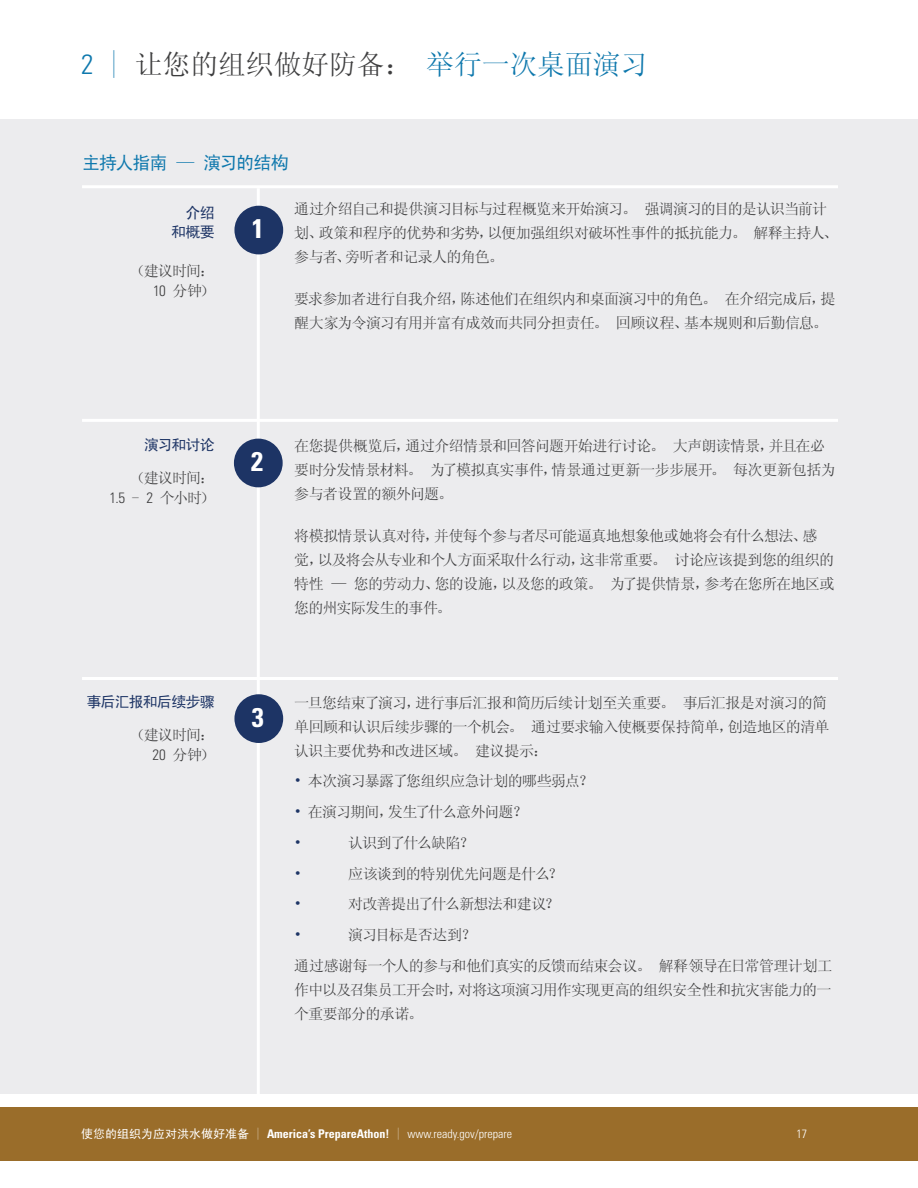
<style>
.page{position:relative;width:918px;height:1188px;background:#fff}
.page>*{position:absolute;margin:0;border:0;box-sizing:border-box;transform-origin:0 0}
.t1{font:27.75px "Sim Sun";color:#3e3e3f}
.t2{font:700 condensed 27px "Univers LT Std";color:#fff}
._2_Subhead{font:18px "Sim Hei";letter-spacing:-.055em;color:#0e78ad}
.t3{font:15px/24px "Sim Sun";letter-spacing:-.04em;color:#3e3e3f}
.t4{font:15px/19.5px "Sim Hei";letter-spacing:-.055em;color:#1d3465;text-align:right}
.t5{font:15px/30.8px "Sim Sun";letter-spacing:-.06em;color:#3e3e3f}
.t6{font:15px "Sim Sun";letter-spacing:-.07em;color:#3e3e3f}
.t7{font:15px "Sim Sun";color:#1d3465}
.t8{font:700 condensed 12px "Univers LT Std";color:#fff}
.t9{font:300 condensed 12px "Univers LT Std";color:#fff}
.s1{font-family:"Univers LT Std";font-weight:300;font-stretch:condensed;color:#0e78ad}
.s2{color:#0e78ad}
.s3{font-family:"Univers LT Std";font-weight:300;font-stretch:condensed}
.s4{color:#1d3465}
.s5{font-family:"Sim Hei";font-weight:400;font-stretch:normal}
.s6{font-family:"Sim Sun";font-weight:400;font-stretch:normal}
.s7{font-weight:300}
</style>
<div class="page">
<div style="left:0;top:1107px;width:918px;height:54px;background:#9a6d2a"></div>
<div style="left:0;top:119px;width:918px;height:975px;background:#ececee"></div>
<hr style="left:82px;top:185px;width:756px;height:3px;background:#fff">
<hr style="left:82px;top:419px;width:756px;height:3px;background:#fff">
<hr style="left:82px;top:677px;width:756px;height:3px;background:#fff">
<hr style="left:257px;top:188px;width:3px;height:914px;background:#fff">
<div style="left:236px;top:207px;width:46px;height:46px;background:#1d3465;border-radius:50%"></div>
<div style="left:234px;top:206px;width:49px;height:48px;border:3px solid #1d3465;border-radius:50%"></div>
<div style="left:235px;top:440px;width:46px;height:46px;background:#1d3465;border-radius:50%"></div>
<div style="left:234px;top:439px;width:49px;height:48px;border:3px solid #1d3465;border-radius:50%"></div>
<div style="left:236px;top:696px;width:46px;height:46px;background:#1d3465;border-radius:50%"></div>
<div style="left:234px;top:694px;width:49px;height:49px;border:3px solid #1d3465;border-radius:50%"></div>
<p class="t1" style="left:81px;top:50px;width:569px"><span class="s1">2</span> <span class="s2">|</span> 让您的组织做好防备： <span class="s2">举行一次桌面演习</span></p>
<p class="_2_Subhead" style="left:82px;top:153px;width:208px">主持人指南 — 演习的结构</p>
<p class="t4" style="left:171px;top:203px;width:45px">介绍和概要</p>
<p class="t3" style="left:130px;top:261px;width:86px;line-height:19.5px;text-align:right">（建议时间：<br><span class="s3">10</span> 分钟）</p>
<p class="t2" style="left:252px;top:212px;width:13px">1</p>
<p class="t3" style="left:294px;top:197px;width:545px">通过介绍自己和提供演习目标与过程概览来开始演习。 强调演习的目的是认识当前计划、政策和程序的优势和劣势，以便加强组织对破坏性事件的抵抗能力。 解释主持人、参与者、旁听者和记录人的角色。</p>
<p class="t3" style="left:294px;top:287px;width:543px">要求参加者进行自我介绍，陈述他们在组织内和桌面演习中的角色。 在介绍完成后，提醒大家为令演习有用并富有成效而共同分担责任。 回顾议程、基本规则和后勤信息。</p>
<p class="t4" style="left:144px;top:435px;width:72px">演习和讨论</p>
<p class="t3" style="left:110px;top:468px;width:107px;line-height:19.5px;text-align:right">（建议时间：<br><span class="s3">1.5</span> - <span class="s3">2</span> 个小时）</p>
<p class="t4" style="left:87px;top:692px;width:130px">事后汇报和后续步骤</p>
<p class="t3" style="left:130px;top:725px;width:86px;line-height:19.5px;text-align:right">（建议时间：<br><span class="s3">20</span> 分钟）</p>
<p class="t2" style="left:251px;top:445px;width:13px">2</p>
<p class="t3" style="left:294px;top:433px;width:543px">在您提供概览后，通过介绍情景和回答问题开始进行讨论。 大声朗读情景，并且在必要时分发情景材料。 为了模拟真实事件，情景通过更新一步步展开。 每次更新包括为参与者设置的额外问题。</p>
<p class="t3" style="left:294px;top:523px;width:542px">将模拟情景认真对待，并使每个参与者尽可能逼真地想象他或她将会有什么想法、感觉，以及将会从专业和个人方面采取什么行动，这非常重要。 讨论应该提到您的组织的特性 — 您的劳动力、您的设施，以及您的政策。 为了提供情景，参考在您所在地区或您的州实际发生的事件。</p>
<p class="t2" style="left:252px;top:701px;width:13px">3</p>
<p class="t3" style="left:294px;top:690px;width:537px">一旦您结束了演习，进行事后汇报和简历后续计划至关重要。 事后汇报是对演习的简单回顾和认识后续步骤的一个机会。 通过要求输入使概要保持简单，创造地区的清单认识主要优势和改进区域。 建议提示：</p>
<p class="t3" style="left:294px;top:769px;width:301px"><span class="s4">•</span> 本次演习暴露了您组织应急计划的哪些弱点？</p>
<p class="t5" style="left:294px;top:796px;width:235px"><span class="s4">•</span> 在演习期间，发生了什么意外问题？<span class="s4">•</span></p>
<p class="t6" style="left:348px;top:835px;width:127px">认识到了什么缺陷？</p>
<p class="t7" style="left:294px;top:866px;width:9px">•</p>
<p class="t3" style="left:348px;top:861px;width:216px">应该谈到的特别优先问题是什么？</p>
<p class="t7" style="left:294px;top:897px;width:9px">•</p>
<p class="t3" style="left:348px;top:892px;width:213px">对改善提出了什么新想法和建议？</p>
<p class="t7" style="left:294px;top:927px;width:9px">•</p>
<p class="t3" style="left:294px;top:919px;width:540px;line-height:30.8px;text-indent:54px">演习目标是否达到？<br>通过感谢每一个人的参与和他们真实的反馈而结束会议。 解释领导在日常管理计划工</p>
<p class="t3" style="left:294px;top:977px;width:539px">作中以及召集员工开会时，对将这项演习用作实现更高的组织安全性和抗灾害能力的一个重要部分的承诺。</p>
<p class="t8" style="left:81px;top:1127px;width:433px"><span class="s5">使您的组织为应对洪水做好准备</span> <span class="s6">|</span> America’s PrepareAthon! <span class="s6">|</span> <span class="s7">www.ready.gov/prepare</span></p>
<p class="t9" style="left:796px;top:1127px;width:12px">17</p>
</div>
